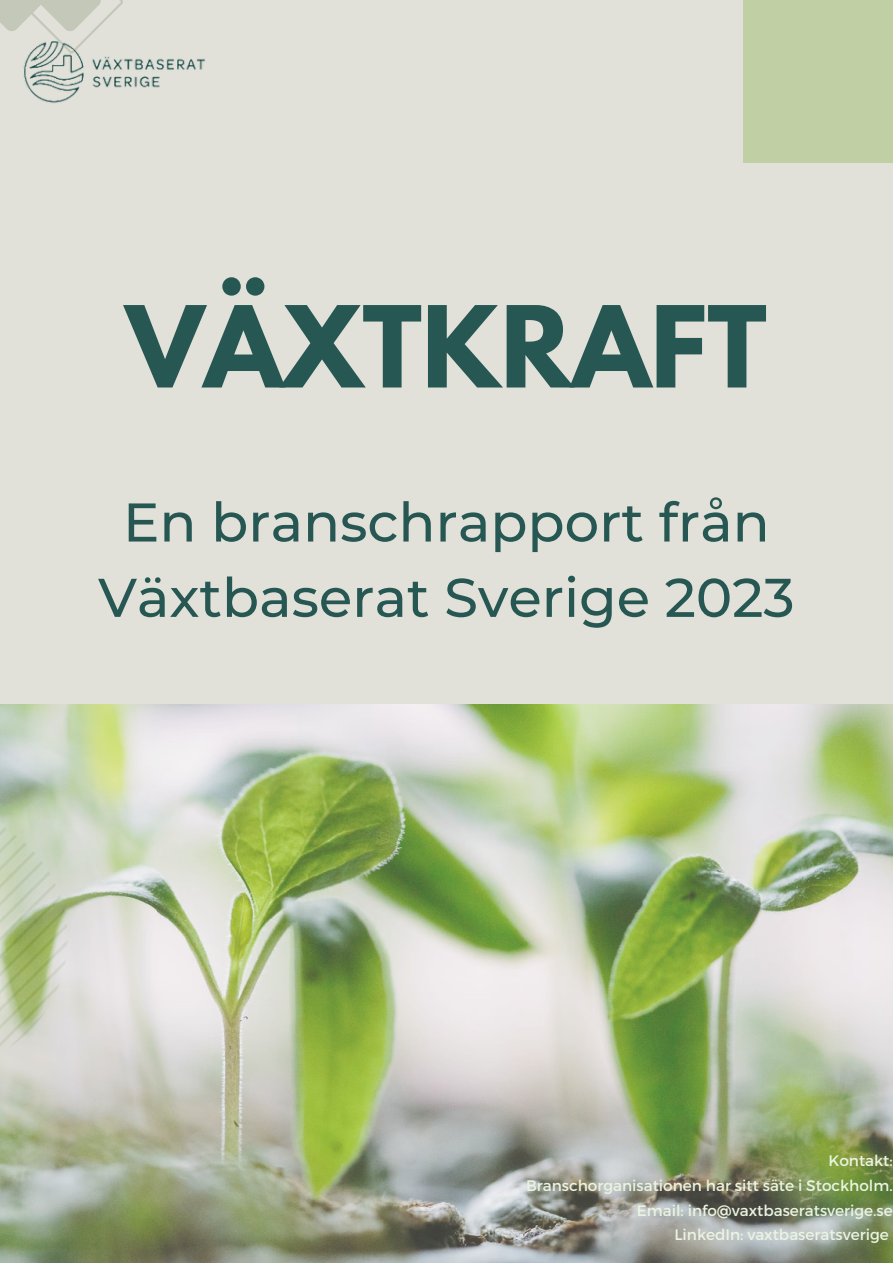
<style>
.page{position:relative;width:893px;height:1264px;background:#fff}
.page>*{position:absolute;margin:0;border:0;box-sizing:border-box;transform-origin:0 0}
.t1{font:700 99.9px "League Spartan";color:#275752}
.t2{font:500 54.45px/75.3px "Montserrat";color:#275752;text-align:center}
.t3{font:15.3px/24.8px "Montserrat";color:#eaf4e1;text-align:right}
</style>
<div class="page">
<div style="left:0;top:0;width:892px;height:1262px;background:#e1e0d9"></div>
<div style="left:743px;top:0;width:149px;height:162px;background:#c1cfa5"></div>
<svg style="left:0;top:0;width:123px;height:39px"></svg>
<img style="left:23px;top:39px;width:182px;height:64px">
<img style="left:0;top:704px;width:892px;height:558px">
<h1 class="t1" style="left:126px;top:297px;width:642px">VÄXTKRAFT</h1>
<h2 class="t2" style="left:98px;top:484px;width:697px">En branschrapport från<br>Växtbaserat Sverige 2023</h2>
<p class="t3" style="left:526px;top:1147px;width:368px">Kontakt:<br>Branschorganisationen har sitt säte i Stockholm.<br>Email: info@vaxtbaseratsverige.se<br>LinkedIn: vaxtbaseratsverige</p>
</div>
